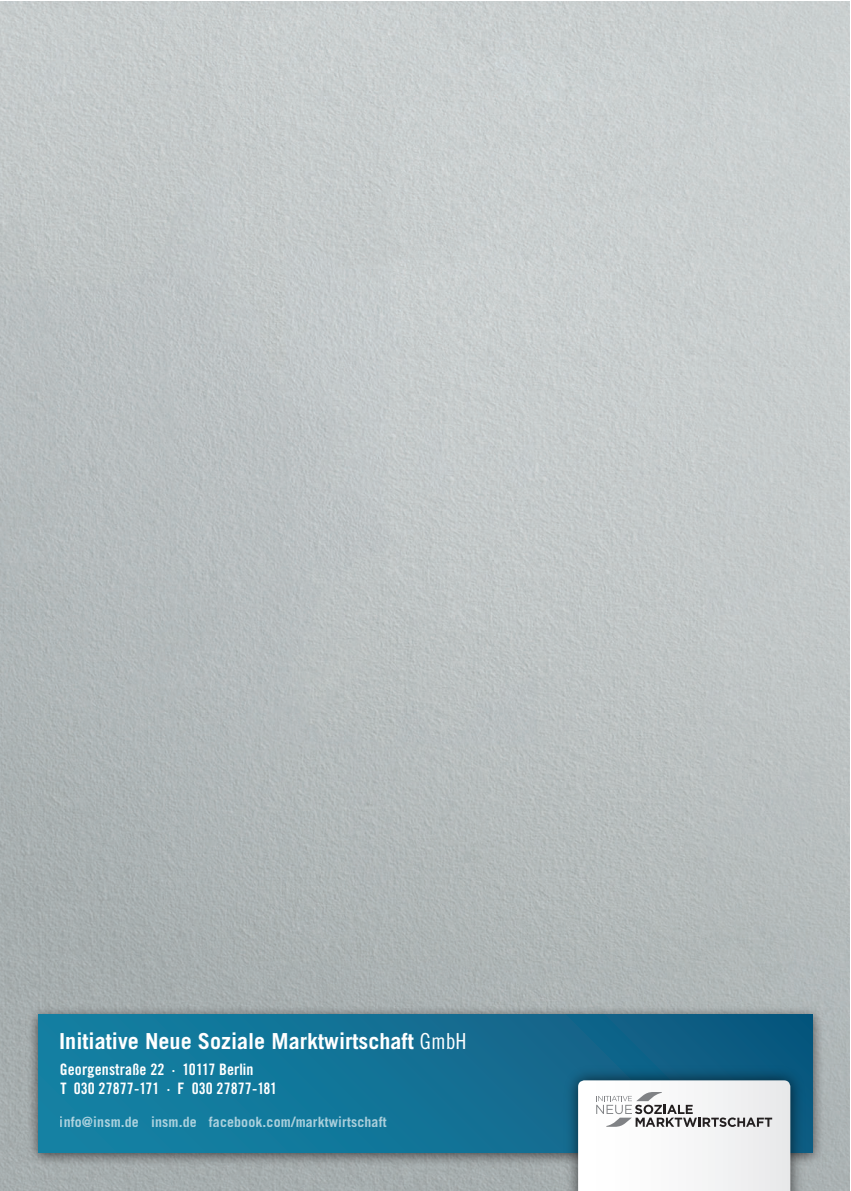
<style>
.page{position:relative;width:851px;height:1191px;background:#fff}
.page>*{position:absolute;margin:0;border:0;box-sizing:border-box;transform-origin:0 0}
.t1{font:700 22.05px "Trade Gothic";color:#fff}
.t2{font:15.75px/18.9px "Trade Gothic Bold Cond Twenty";letter-spacing:.005em;color:#fff}
.t3{font:700 14.25px "Trade Gothic";letter-spacing:.01em;color:#fff}
.s1{font-family:"Trade Gothic Cond Eighteen";font-weight:400}
</style>
<div class="page">
<img style="left:0;top:1px;width:849px;height:1190px">
<div style="left:26px;top:1005px;width:798px;height:161px;background:#231f20;opacity:.75"></div>
<div style="left:38px;top:1015px;width:774px;height:137px;background:linear-gradient(to right,#1685a6,#0d587f)"></div>
<img style="left:559px;top:1061px;width:250px;height:130px">
<svg style="left:578px;top:1080px;width:212px;height:111px"></svg>
<h1 class="t1" style="left:59px;top:1028px;width:409px">Initiative Neue Soziale Marktwirtschaft <span class="s1">GmbH</span></h1>
<p class="t2" style="left:60px;top:1059px;width:219px">Georgenstraße 22 · 10117 Berlin<br>T 030 27877-171 · F 030 27877-181</p>
<p class="t3" style="left:60px;top:1113px;width:328px">info@insm.de insm.de facebook.com/marktwirtschaft</p>
</div>
